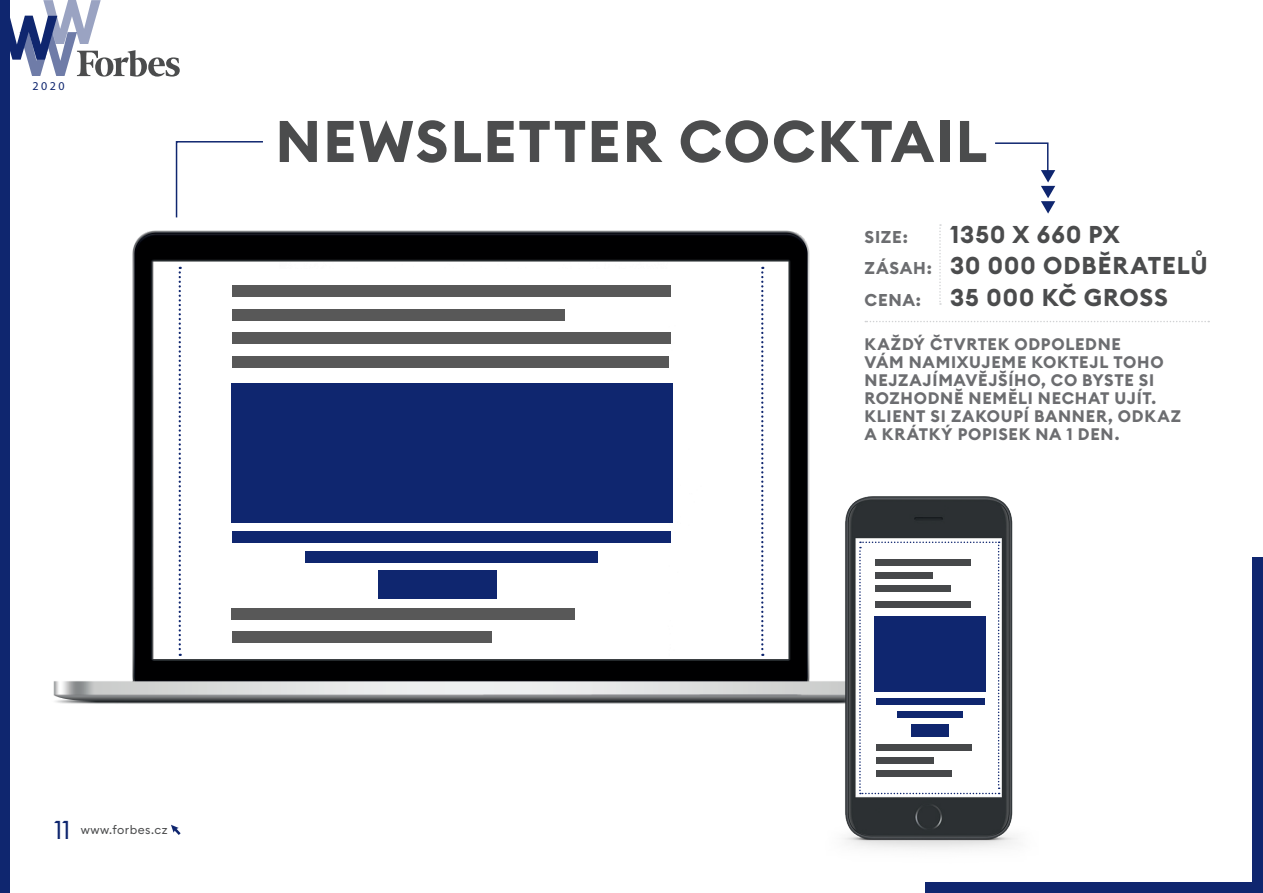
<style>
.page{position:relative;width:1263px;height:893px;background:#fff}
.page>*{position:absolute;margin:0;border:0;box-sizing:border-box;transform-origin:0 0}
.t1{font:700 57.75px "Euclid Circular B";letter-spacing:.03em;color:#4b4c4d}
.vychozi{font:25.5px "Euclid Circular B";color:#0f266f}
.t2{font:700 24px "Euclid Circular B";letter-spacing:.04em;color:#4b4c4d}
.t3{font:700 16.95px "Euclid Circular B";color:#6c6d70}
.t4{font:700 16.5px/18px "Euclid Circular B";letter-spacing:.045em;color:#6c6d70}
.t5{font:12px "Euclid Circular B";letter-spacing:.04em;color:#4b4c4d}
.t6{font:12px "Myriad Pro";color:#0f266f}
.s1{font-size:16.95px;color:#6c6d70}
</style>
<div class="page">
<svg style="left:175px;top:141px;width:88px;height:66px"></svg>
<svg style="left:939px;top:224px;width:2px;height:81px"></svg>
<svg style="left:995px;top:142px;width:60px;height:72px"></svg>
<svg style="left:9px;top:0;width:171px;height:77px"></svg>
<svg style="left:171px;top:825px;width:10px;height:10px"></svg>
<div style="left:0;top:0;width:9px;height:893px;background:#0f266f"></div>
<div style="left:1252px;top:557px;width:11px;height:336px;background:#0f266f"></div>
<div style="left:926px;top:882px;width:337px;height:11px;background:#0f266f"></div>
<svg style="left:907px;top:321px;width:302px;height:1px"></svg>
<img style="left:53px;top:207px;width:853px;height:497px">
<div style="left:231px;top:383px;width:442px;height:139px;background:#0f266f"></div>
<img style="left:826px;top:443px;width:192px;height:450px">
<svg style="left:859px;top:542px;width:141px;height:252px"></svg>
<svg style="left:179px;top:267px;width:2px;height:389px"></svg>
<svg style="left:761px;top:267px;width:2px;height:389px"></svg>
<div style="left:232px;top:309px;width:332px;height:12px;background:#585858"></div>
<div style="left:232px;top:631px;width:260px;height:12px;background:#585858"></div>
<div style="left:232px;top:356px;width:436px;height:12px;background:#585858"></div>
<div style="left:233px;top:531px;width:438px;height:11px;background:#0f266f"></div>
<div style="left:305px;top:551px;width:293px;height:12px;background:#0f266f"></div>
<div style="left:378px;top:570px;width:119px;height:29px;background:#0f266f"></div>
<div style="left:232px;top:332px;width:439px;height:12px;background:#585858"></div>
<div style="left:232px;top:285px;width:439px;height:12px;background:#585858"></div>
<div style="left:232px;top:608px;width:343px;height:12px;background:#585858"></div>
<div style="left:875px;top:572px;width:57px;height:7px;background:#46484a"></div>
<div style="left:898px;top:712px;width:65px;height:6px;background:#0f266f"></div>
<div style="left:911px;top:724px;width:38px;height:12px;background:#0f266f"></div>
<div style="left:876px;top:757px;width:57px;height:7px;background:#46484a"></div>
<div style="left:875px;top:585px;width:76px;height:7px;background:#46484a"></div>
<div style="left:876px;top:770px;width:76px;height:7px;background:#46484a"></div>
<div style="left:875px;top:559px;width:95px;height:7px;background:#46484a"></div>
<div style="left:875px;top:601px;width:95px;height:7px;background:#46484a"></div>
<div style="left:876px;top:698px;width:108px;height:7px;background:#0f266f"></div>
<div style="left:876px;top:744px;width:95px;height:7px;background:#46484a"></div>
<p class="t6" style="left:33px;top:79px;width:34px">2020</p>
<p class="t1" style="left:275px;top:104px;width:714px">NEWSLETTER COCKTAIL</p>
<p class="t3" style="left:864px;top:226px;width:45px">SIZE:</p>
<p class="t2" style="left:950px;top:218px;width:171px">1350 X 660 PX</p>
<p class="t2" style="left:864px;top:250px;width:345px"><span class="s1">ZÁSAH:</span> 30 000 ODBĚRATELŮ</p>
<p class="t2" style="left:864px;top:281px;width:305px"><span class="s1">CENA:</span> 35 000 KČ GROSS</p>
<p class="t4" style="left:864px;top:336px;width:318px">KAŽDÝ ČTVRTEK ODPOLEDNE<br>VÁM NAMIXUJEME KOKTEJL TOHO<br>NEJZAJÍMAVĚJŠÍHO, CO BYSTE SI<br>ROZHODNĚ NEMĚLI NECHAT UJÍT.<br>KLIENT SI ZAKOUPÍ BANNER, ODKAZ</p>
<p class="t4" style="left:864px;top:426px;width:256px">A KRÁTKÝ POPISEK NA 1 DEN.</p>
<p class="vychozi" style="left:54px;top:814px;width:18px">11</p>
<p class="t5" style="left:81px;top:822px;width:88px">www.forbes.cz</p>
</div>
